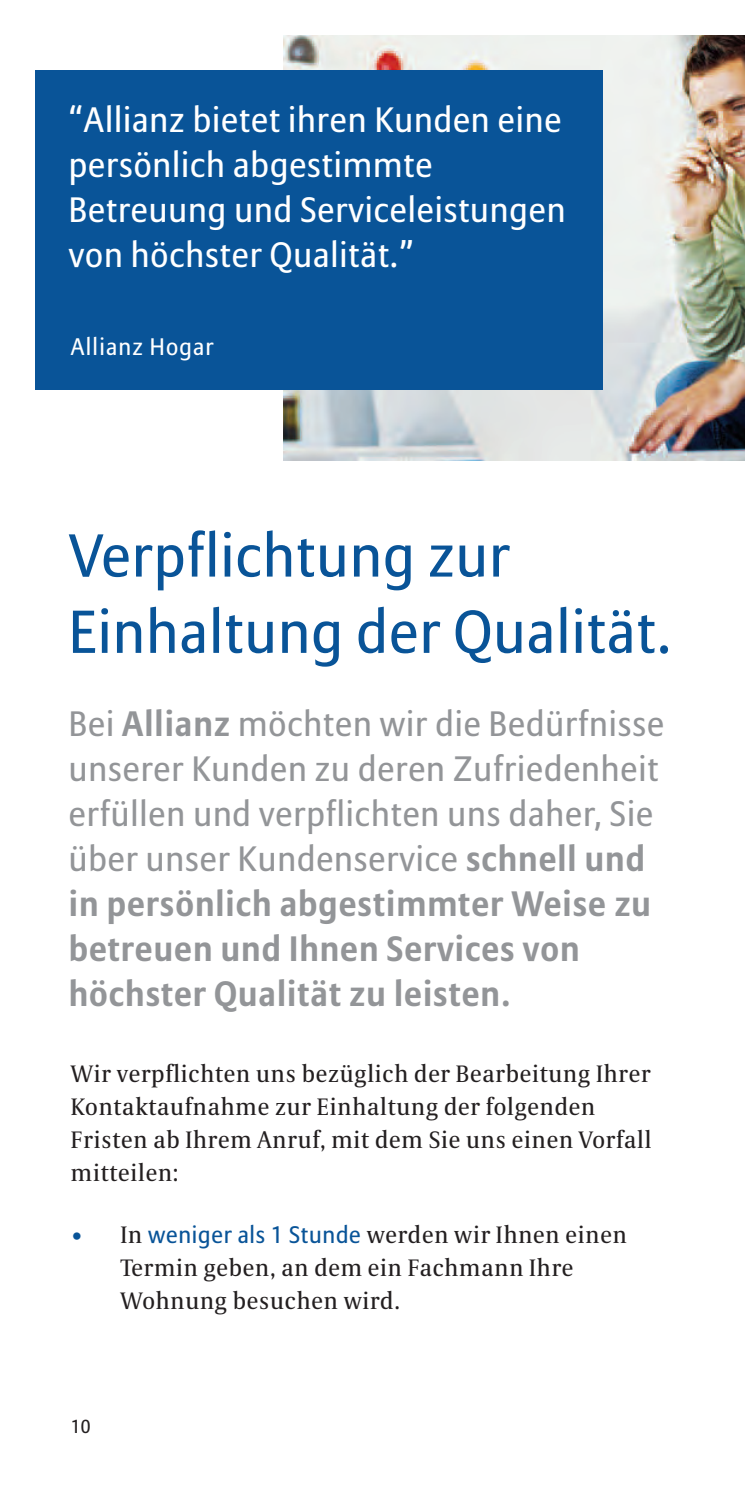
<style>
.page{position:relative;width:745px;height:1489px;background:#fff}
.page>*{position:absolute;margin:0;border:0;box-sizing:border-box;transform-origin:0 0}
.t1{font:60px/76.2px "Allianz Sans";letter-spacing:.02em;color:#095498}
.t2{font:35px/45px "Allianz Sans";letter-spacing:.025em;color:#939598}
.t3{font:35px/45px "Allianz Sans";letter-spacing:.025em;color:#fff}
.t4{font:23.75px/33px "Allianz Serif";letter-spacing:.03em;color:#231f20}
.t5{font:23.75px "Allianz Sans";letter-spacing:.05em;color:#fff}
.t6{font:18.75px "Allianz Sans";color:#231f20}
.s1{font-weight:700}
.s2{color:#095498}
.s3{font-family:"Allianz Sans";color:#095498}
</style>
<div class="page">
<img style="left:283px;top:35px;width:461px;height:426px">
<div style="left:35px;top:71px;width:567px;height:319px;background:#095498"></div>
<h2 class="t3" style="left:69px;top:97px;width:498px">“Allianz bietet ihren Kunden eine persönlich abgestimmte<br>Betreuung und Serviceleistungen von höchster Qualität.”</h2>
<p class="t5" style="left:71px;top:333px;width:144px">Allianz Hogar</p>
<h1 class="t1" style="left:69px;top:517px;width:603px">Verpflichtung zur<br>Einhaltung der Qualität.</h1>
<p class="t2" style="left:69px;top:701px;width:596px">Bei <span class="s1">Allianz</span> möchten wir die Bedürfnisse unserer Kunden zu deren Zufriedenheit erfüllen und verpflichten uns daher, Sie über unser Kundenservice <span class="s1">schnell und in persönlich abgestimmter Weise zu betreuen und Ihnen Services von höchster Qualität zu leisten.</span></p>
<p class="t4" style="left:71px;top:1057px;width:581px">Wir verpflichten uns bezüglich der Bearbeitung Ihrer Kontaktaufnahme zur Einhaltung der folgenden Fristen ab Ihrem Anruf, mit dem Sie uns einen Vorfall mitteilen:</p>
<p class="t4" style="left:120px;top:1217px;width:507px;text-indent:-50px"><span class="s2">•</span> In <span class="s3">weniger als 1 Stunde</span> werden wir Ihnen einen<br>Termin geben, an dem ein Fachmann Ihre<br>Wohnung besuchen wird.</p>
<p class="t6" style="left:71px;top:1414px;width:21px">10</p>
</div>
